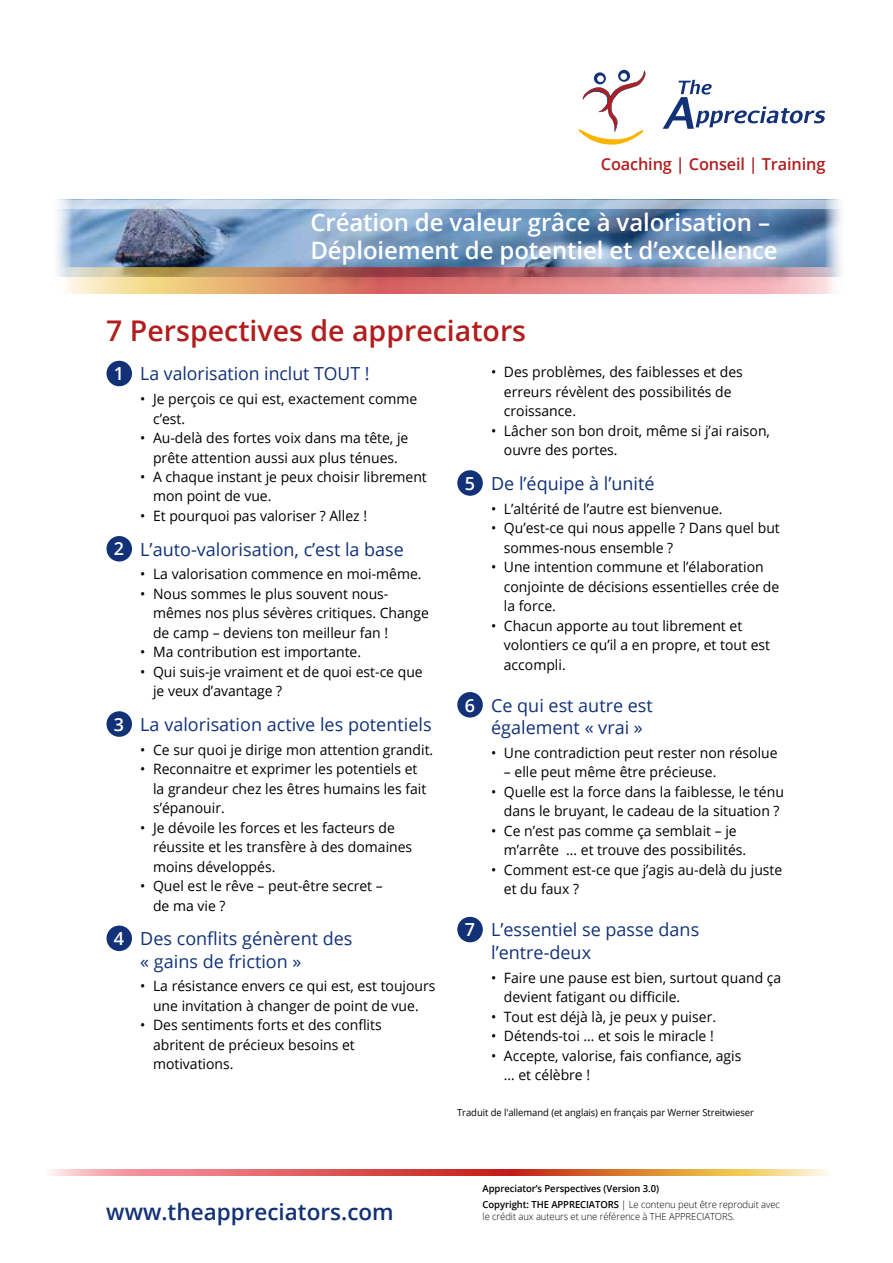
<style>
.page{position:relative;width:893px;height:1263px;background:#fff}
.page>*{position:absolute;margin:0;border:0;box-sizing:border-box;transform-origin:0 0}
.t1{font:600 28.5px "Open Sans";color:#b11e1d}
.t2{font:600 24px/28.5px "Open Sans";letter-spacing:-.005em;color:#fff}
.t3{font:600 22.5px "Open Sans";color:#123177}
.t4{font:18px/22.5px "Open Sans";color:#123177}
.t5{font:600 16.5px "Open Sans";letter-spacing:-.01em;color:#b11e1d}
.t6{font:14.25px/19.5px "Open Sans";color:#000}
.t7{font:600 9.75px/16.2px "Open Sans";letter-spacing:-.005em;color:#000}
.t8{font:9.75px "Open Sans";letter-spacing:-.005em;color:#000}
.t9{font:300 9.75px "Open Sans";letter-spacing:-.005em;color:#000}
.s1{font-weight:600;color:#fff}
.s2{font-weight:300}
</style>
<div class="page">
<svg style="left:578px;top:70px;width:68px;height:75px"></svg>
<svg style="left:663px;top:80px;width:162px;height:49px"></svg>
<svg style="left:618px;top:70px;width:12px;height:12px"></svg>
<div style="left:620px;top:73px;width:7px;height:7px;background:#fff;border-radius:50%"></div>
<img style="left:56px;top:208px;width:785px;height:60px">
<svg style="left:57px;top:268px;width:784px;height:25px"></svg>
<div style="left:313px;top:224px;width:481px;height:68px;background:#000;opacity:.26"></div>
<svg style="left:59px;top:200px;width:780px;height:8px"></svg>
<svg style="left:49px;top:1169px;width:780px;height:6px"></svg>
<div style="left:106px;top:361px;width:26px;height:25px;background:#123177;border-radius:50%"></div>
<div style="left:106px;top:536px;width:26px;height:25px;background:#123177;border-radius:50%"></div>
<div style="left:106px;top:711px;width:26px;height:26px;background:#123177;border-radius:50%"></div>
<div style="left:106px;top:925px;width:26px;height:26px;background:#123177;border-radius:50%"></div>
<div style="left:457px;top:470px;width:26px;height:26px;background:#123177;border-radius:50%"></div>
<div style="left:457px;top:692px;width:26px;height:25px;background:#123177;border-radius:50%"></div>
<div style="left:457px;top:917px;width:26px;height:25px;background:#123177;border-radius:50%"></div>
<p class="t5" style="left:601px;top:153px;width:226px">Coaching | Conseil | Training</p>
<h2 class="t2" style="left:310px;top:207px;width:469px">Création de valeur grâce à valorisation –<br>Déploiement de potentiel et d’excellence</h2>
<h1 class="t1" style="left:106px;top:311px;width:421px">7 Perspectives de appreciators</h1>
<p class="t4" style="left:114px;top:362px;width:257px"><span class="s1">1</span> La valorisation inclut TOUT !</p>
<p class="t6" style="left:153px;top:389px;width:266px;text-indent:-13px">• Je perçois ce qui est, exactement comme c’est.</p>
<p class="t6" style="left:140px;top:428px;width:270px;text-align:center">• Au-delà des fortes voix dans ma tête, je prête attention aussi aux plus ténues.</p>
<p class="t6" style="left:153px;top:467px;width:275px;text-indent:-13px">• A chaque instant je peux choisir librement mon point de vue.</p>
<p class="t6" style="left:140px;top:506px;width:228px">• Et pourquoi pas valoriser ? Allez !</p>
<p class="t4" style="left:114px;top:537px;width:292px"><span class="s1">2</span> L’auto-valorisation, c’est la base</p>
<p class="t6" style="left:140px;top:564px;width:283px">• La valorisation commence en moi-même.</p>
<p class="t6" style="left:153px;top:583px;width:277px;text-indent:-13px">• Nous sommes le plus souvent nous&shy;mêmes nos plus sévères critiques. Change de camp – deviens ton meilleur fan !</p>
<p class="t6" style="left:140px;top:642px;width:222px">• Ma contribution est importante.</p>
<p class="t6" style="left:153px;top:661px;width:271px;text-indent:-13px">• Qui suis-je vraiment et de quoi est-ce que je veux d’avantage ?</p>
<p class="t4" style="left:114px;top:712px;width:319px"><span class="s1">3</span> La valorisation active les potentiels</p>
<p class="t6" style="left:140px;top:739px;width:294px">• Ce sur quoi je dirige mon attention grandit.</p>
<p class="t6" style="left:153px;top:759px;width:275px;text-indent:-13px">• Reconnaitre et exprimer les potentiels et la grandeur chez les êtres humains les fait s’épanouir.</p>
<p class="t6" style="left:153px;top:817px;width:261px;text-indent:-13px">• Je dévoile les forces et les facteurs de réussite et les transfère à des domaines moins développés.</p>
<p class="t6" style="left:153px;top:876px;width:231px;text-indent:-13px">• Quel est le rêve – peut-être secret – de ma vie ?</p>
<p class="t4" style="left:140px;top:927px;width:214px;text-indent:-26px"><span class="s1">4</span> Des conflits génèrent des « gains de friction »</p>
<p class="t6" style="left:140px;top:976px;width:297px;text-align:center">• La résistance envers ce qui est, est toujours une invitation à changer de point de vue.</p>
<p class="t6" style="left:153px;top:1015px;width:230px;text-indent:-13px">• Des sentiments forts et des conflits abritent de précieux besoins et motivations.</p>
<p class="t6" style="left:504px;top:362px;width:241px;text-indent:-13px">• Des problèmes, des faiblesses et des erreurs révèlent des possibilités de croissance.</p>
<p class="t6" style="left:504px;top:420px;width:268px;text-indent:-13px">• Lâcher son bon droit, même si j’ai raison, ouvre des portes.</p>
<p class="t4" style="left:465px;top:471px;width:191px"><span class="s1">5</span> De l’équipe à l’unité</p>
<p class="t6" style="left:491px;top:498px;width:233px">• L’altérité de l’autre est bienvenue.</p>
<p class="t6" style="left:504px;top:518px;width:277px;text-indent:-13px">• Qu’est-ce qui nous appelle ? Dans quel but sommes-nous ensemble ?</p>
<p class="t6" style="left:504px;top:557px;width:277px;text-indent:-13px">• Une intention commune et l’élaboration conjointe de décisions essentielles crée de la force.</p>
<p class="t6" style="left:504px;top:615px;width:268px;text-indent:-13px">• Chacun apporte au tout librement et volontiers ce qu’il a en propre, et tout est accompli.</p>
<p class="t4" style="left:491px;top:693px;width:163px;text-indent:-26px"><span class="s1">6</span> Ce qui est autre est également « vrai »</p>
<p class="t6" style="left:491px;top:742px;width:288px">• Une contradiction peut rester non résolue</p>
<p class="t6" style="left:504px;top:762px;width:214px">– elle peut même être précieuse.</p>
<p class="t6" style="left:491px;top:781px;width:294px;text-align:center">• Quelle est la force dans la faiblesse, le ténu dans le bruyant, le cadeau de la situation ?</p>
<p class="t6" style="left:504px;top:820px;width:244px;text-indent:-13px">• Ce n’est pas comme ça semblait – je m’arrête … et trouve des possibilités.</p>
<p class="t6" style="left:504px;top:859px;width:280px;text-indent:-13px">• Comment est-ce que j’agis au-delà du juste et du faux ?</p>
<p class="t4" style="left:491px;top:918px;width:210px;text-indent:-26px"><span class="s1">7</span> L’essentiel se passe dans l’entre-deux</p>
<p class="t6" style="left:504px;top:967px;width:279px;text-indent:-13px">• Faire une pause est bien, surtout quand ça devient fatigant ou difficile.</p>
<p class="t6" style="left:491px;top:1006px;width:226px">• Tout est déjà là, je peux y puiser.</p>
<p class="t6" style="left:491px;top:1026px;width:224px">• Détends-toi … et sois le miracle !</p>
<p class="t6" style="left:504px;top:1045px;width:239px;text-indent:-13px">• Accepte, valorise, fais confiance, agis … et célèbre !</p>
<p class="t8" style="left:457px;top:1106px;width:298px">Traduit de l'allemand (et anglais) en français par Werner Streitwieser</p>
<h3 class="t3" style="left:106px;top:1197px;width:289px">www.theappreciators.com</h3>
<p class="t7" style="left:483px;top:1180px;width:299px">Appreciator’s Perspectives (Version 3.0)<br>Copyright: THE APPRECIATORS <span class="s2">| Le contenu peut être reproduit avec</span></p>
<p class="t9" style="left:483px;top:1210px;width:254px">le crédit aux auteurs et une référence à THE APPRECIATORS.</p>
</div>
